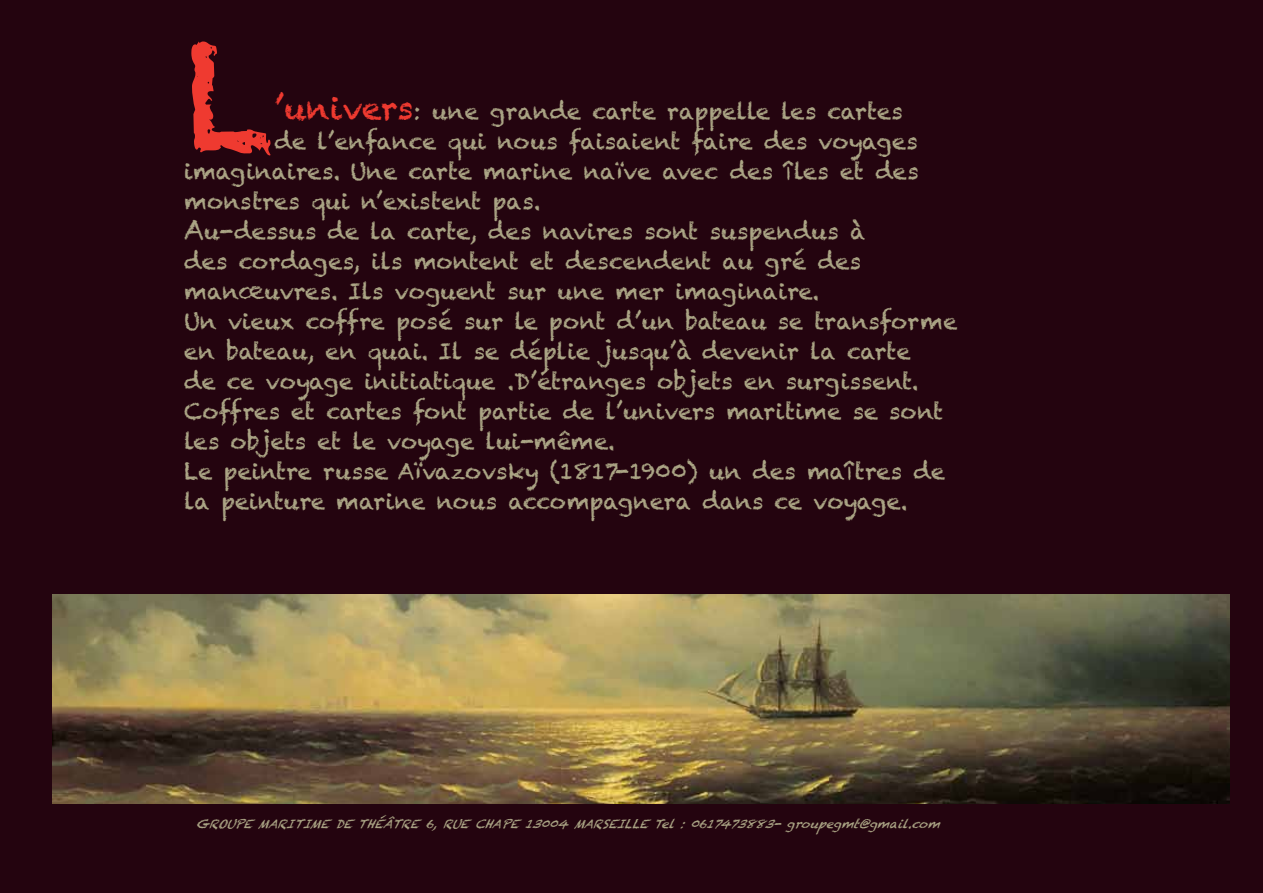
<style>
.page{position:relative;width:1263px;height:893px;background:#24040f}
.page>*{position:absolute;margin:0;border:0;box-sizing:border-box;transform-origin:0 0}
.t1{font:142.35px "Chalkduster";color:#ef3a30}
.t2{font:22.5px "Chalkduster";color:#aba585}
.t3{font:italic 12px "Chalkduster";color:#aba585}
.s1{font-size:31.5px;color:#ef3a30}
.s2{font-size:27px}
</style>
<div class="page">
<img style="left:53px;top:594px;width:1177px;height:210px">
<h1 class="t1" style="left:184px;top:16px;width:92px">L</h1>
<p class="t2" style="left:274px;top:98px;width:630px"><span class="s1">’univers</span>: une grande carte rappelle les cartes</p>
<p class="t2" style="left:274px;top:128px;width:645px">de l’enfance qui nous faisaient faire des voyages</p>
<p class="t2" style="left:184px;top:158px;width:736px">imaginaires. Une carte marine naïve avec des îles et des</p>
<p class="t2" style="left:184px;top:188px;width:358px">monstres qui n’existent pas.</p>
<p class="t2" style="left:184px;top:218px;width:682px"><span class="s2">A</span>u-dessus de la carte, des navires sont suspendus à</p>
<p class="t2" style="left:184px;top:248px;width:678px">des cordages, ils montent et descendent au gré des</p>
<p class="t2" style="left:184px;top:278px;width:637px">manœuvres. Ils voguent sur une mer imaginaire.</p>
<p class="t2" style="left:184px;top:308px;width:775px">Un vieux coffre posé sur le pont d’un bateau se transforme</p>
<p class="t2" style="left:184px;top:338px;width:728px">en bateau, en quai. Il se déplie jusqu’à devenir la carte</p>
<p class="t2" style="left:184px;top:368px;width:736px">de ce voyage initiatique .D’étranges objets en surgissent.</p>
<p class="t2" style="left:184px;top:398px;width:760px">Coffres et cartes font partie de l’univers maritime se sont</p>
<p class="t2" style="left:184px;top:428px;width:432px">les objets et le voyage lui-même.</p>
<p class="t2" style="left:184px;top:458px;width:762px">Le peintre russe Aïvazovsky (1817-1900) un des maîtres de</p>
<p class="t2" style="left:184px;top:488px;width:725px">la peinture marine nous accompagnera dans ce voyage.</p>
<p class="t3" style="left:196px;top:817px;width:757px">GROUPEMARITIMEDETHÉÂTRE6,RUECHAPE13004MARSEILLETel:0617473883-groupegmt@gmail.com</p>
</div>
